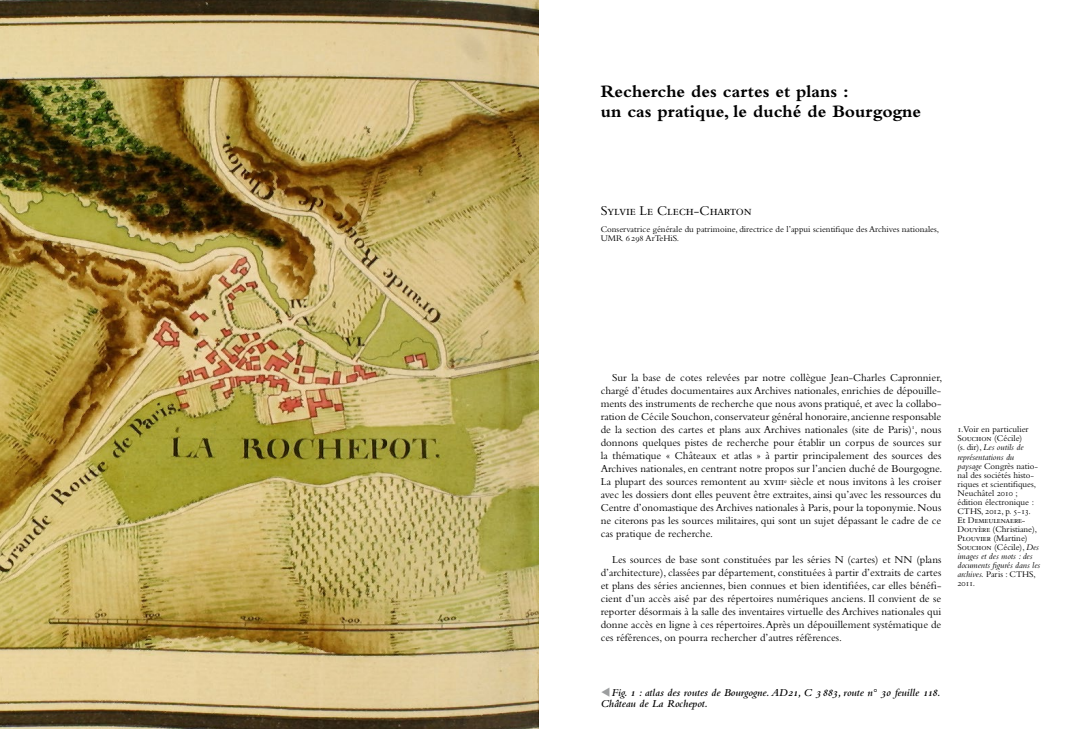
<style>
.page{position:relative;width:1078px;height:729px;background:#fff}
.page>*{position:absolute;margin:0;border:0;box-sizing:border-box;transform-origin:0 0}
.t1{font:700 18px/20px "Bembo Std";color:#000}
.t2{font:14px "Bembo Std";letter-spacing:-.02em;color:#000}
.t3{font:11px/13px "Bembo Std";color:#000;text-align:justify}
.t4{font:italic 600 11px/11px "Bembo Std";color:#000}
.t5{font:9px/9px "Bembo Std";color:#000}
.s1{font-style:italic}
.s2{color:#9c9e9f}
</style>
<div class="page">
<img style="left:0;top:0;width:538px;height:729px">
<h1 class="t1" style="left:600px;top:81px;width:322px">Recherche des cartes et plans :<br>un cas pratique, le duché de Bourgogne</h1>
<p class="t2" style="left:600px;top:203px;width:152px">Sylvie Le Clech-Charton</p>
<p class="t5" style="left:600px;top:225px;width:340px">Conservatrice générale du patrimoine, directrice de l’appui scientifique des Archives nationales,<br>UMR 6 298 ArTeHiS.</p>
<p class="t3" style="left:600px;top:371px;width:343px;text-indent:11px">Sur la base de cotes relevées par notre collègue Jean-Charles Capronnier, chargé d’études documentaires aux Archives nationales, enrichies de dépouille&shy;ments des instruments de recherche que nous avons pratiqué, et avec la collabo&shy;ration de Cécile Souchon, conservateur général honoraire, ancienne responsable de la section des cartes et plans aux Archives nationales (site de Paris)<sup>1</sup>, nous donnons quelques pistes de recherche pour établir un corpus de sources sur la thématique « Châteaux et atlas » à partir principalement des sources des Archives nationales, en centrant notre propos sur l’ancien duché de Bourgogne.<br>La plupart des sources remontent au xviii<sup>e</sup> siècle et nous invitons à les croiser avec les dossiers dont elles peuvent être extraites, ainsi qu’avec les ressources du Centre d’onomastique des Archives nationales à Paris, pour la toponymie. Nous ne citerons pas les sources militaires, qui sont un sujet dépassant le cadre de ce cas pratique de recherche.</p>
<p class="t3" style="left:600px;top:553px;width:342px;text-indent:11px">Les sources de base sont constituées par les séries N (cartes) et NN (plans d’architecture), classées par département, constituées à partir d’extraits de cartes et plans des séries anciennes, bien connues et bien identifiées, car elles bénéfi&shy;cient d’un accès aisé par des répertoires numériques anciens. Il convient de se reporter désormais à la salle des inventaires virtuelle des Archives nationales qui donne accès en ligne à ces répertoires. Après un dépouillement systématique de ces références, on pourra rechercher d’autres références.</p>
<p class="t5" style="left:957px;top:425px;width:84px">1.Voir en particulier<br>Souchon (Cécile)<br>(s. dir), <span class="s1">Les outils de représentations du paysage</span> Congrès natio&shy;nal des sociétés histo&shy;riques et scientifiques,<br>Neuchâtel 2010 ; édition électronique :<br>CTHS, 2012, p. 5-13.<br>Et Demeulenaere-<br>Douyère (Christiane),<br>Plouvier (Martine)<br>Souchon (Cécile), <span class="s1">Des images et des mots : des documents figurés dans les archives.</span> Paris : CTHS,<br>2011.</p>
<p class="t4" style="left:600px;top:687px;width:341px"><span class="s2">▼</span>Fig. 1 : atlas des routes de Bourgogne. AD21, C 3 883, route n° 30 feuille 118.<br>Château de La Rochepot.</p>
</div>
